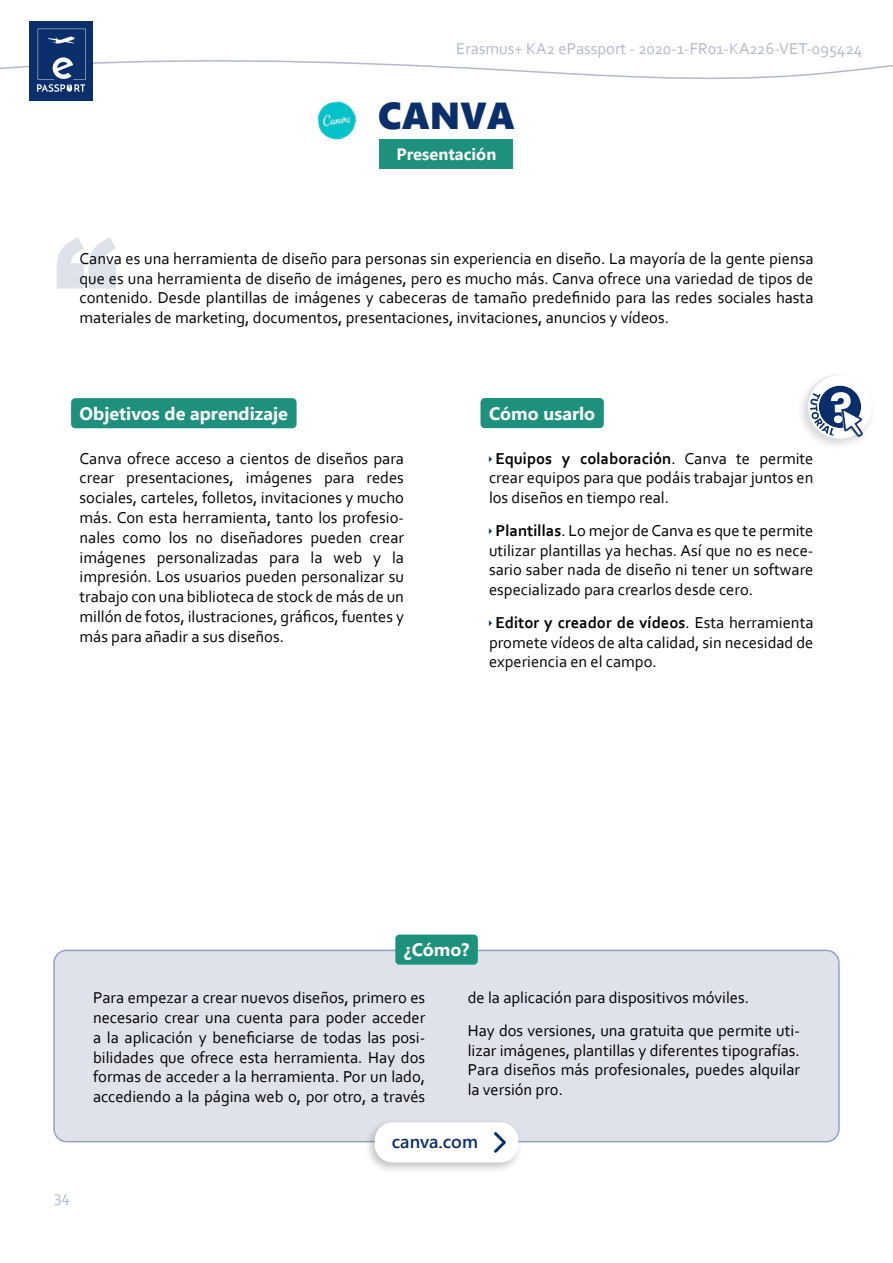
<style>
.page{position:relative;width:893px;height:1263px;background:#fff}
.page>*{position:absolute;margin:0;border:0;box-sizing:border-box;transform-origin:0 0}
.Titre_outil_2{font:37.5px "Segoe UI Black";color:#0b2f6b}
.t1{font:700 18px "Segoe UI";color:#fff}
.URL{font:600 18px "Segoe UI";color:#0b2f6b}
.P1{font:16.5px/19.8px "Corbel";color:#000;text-align:justify}
.t2{font:16.5px "Corbel";color:#b1bacd}
.t3{font:700 16.5px "Segoe UI";color:#fff}
.s1{font-weight:700}
</style>
<div class="page">
<div style="left:30px;top:22px;width:63px;height:79px;background:#0b2f6b"></div>
<svg style="left:0;top:29px;width:893px;height:63px"></svg>
<svg style="left:57px;top:237px;width:59px;height:52px"></svg>
<div style="left:54px;top:950px;width:785px;height:192px;background:#dfe2ea;border-radius:13px"></div>
<div style="left:53px;top:950px;width:787px;height:192px;border:2px solid #93a2bd;border-radius:13px"></div>
<div style="left:480px;top:398px;width:124px;height:30px;background:#1d917b;border-radius:4px"></div>
<div style="left:71px;top:398px;width:226px;height:30px;background:#1d917b;border-radius:4px"></div>
<div style="left:395px;top:934px;width:83px;height:31px;background:#1d917b;border-radius:4px"></div>
<img style="left:317px;top:101px;width:40px;height:39px">
<div style="left:363px;top:1117px;width:161px;height:56px;background:#000;opacity:.24"></div>
<div style="left:375px;top:1122px;width:143px;height:40px;background:#fff;border-radius:18px"></div>
<svg style="left:494px;top:1132px;width:12px;height:21px"></svg>
<div style="left:380px;top:139px;width:133px;height:29px;background:#1d917b"></div>
<div style="left:795px;top:370px;width:82px;height:81px;background:#000;opacity:.16"></div>
<svg style="left:806px;top:375px;width:66px;height:64px"></svg>
<p class="t2" style="left:456px;top:38px;width:408px">Erasmus+ KA2 ePassport - 2020-1-FR01-KA226-VET-095424</p>
<p class="Titre_outil_2" style="left:378px;top:89px;width:138px">CANVA</p>
<p class="t3" style="left:397px;top:138px;width:101px">Presentación</p>
<p class="P1" style="left:80px;top:248px;width:735px">Canva es una herramienta de diseño para personas sin experiencia en diseño. La mayoría de la gente piensa que es una herramienta de diseño de imágenes, pero es mucho más. Canva ofrece una variedad de tipos de contenido. Desde plantillas de imágenes y cabeceras de tamaño predefinido para las redes sociales hasta materiales de marketing, documentos, presentaciones, invitaciones, anuncios y vídeos.</p>
<p class="t1" style="left:80px;top:396px;width:210px">Objetivos de aprendizaje</p>
<p class="t1" style="left:489px;top:396px;width:108px">Cómo usarlo</p>
<p class="P1" style="left:80px;top:448px;width:326px">Canva ofrece acceso a cientos de diseños para crear presentaciones, imágenes para redes sociales, carteles, folletos, invitaciones y mucho más. Con esta herramienta, tanto los profesio&shy;nales como los no diseñadores pueden crear imágenes personalizadas para la web y la impresión. Los usuarios pueden personalizar su trabajo con una biblioteca de stock de más de un millón de fotos, ilustraciones, gráficos, fuentes y más para añadir a sus diseños.</p>
<p class="P1" style="left:489px;top:448px;width:326px;text-indent:6px"><span class="s1">Equipos y colaboración</span>. Canva te permite crear equipos para que podáis trabajar juntos en los diseños en tiempo real.</p>
<p class="P1" style="left:489px;top:520px;width:326px;text-indent:6px"><span class="s1">Plantillas</span>. Lo mejor de Canva es que te permite utilizar plantillas ya hechas. Así que no es nece&shy;sario saber nada de diseño ni tener un software especializado para crearlos desde cero.</p>
<p class="P1" style="left:489px;top:612px;width:326px;text-indent:6px"><span class="s1">Editor y creador de vídeos</span>. Esta herramienta promete vídeos de alta calidad, sin necesidad de experiencia en el campo.</p>
<p class="t2" style="left:54px;top:1187px;width:18px">34</p>
<p class="t1" style="left:404px;top:933px;width:67px">¿Cómo?</p>
<p class="P1" style="left:93px;top:987px;width:334px">Para empezar a crear nuevos diseños, primero es necesario crear una cuenta para poder acceder a la aplicación y beneficiarse de todas las posi&shy;bilidades que ofrece esta herramienta. Hay dos formas de acceder a la herramienta. Por un lado, accediendo a la página web o, por otro, a través</p>
<p class="P1" style="left:468px;top:987px;width:283px">de la aplicación para dispositivos móviles.</p>
<p class="P1" style="left:468px;top:1020px;width:334px">Hay dos versiones, una gratuita que permite uti&shy;lizar imágenes, plantillas y diferentes tipografías.<br>Para diseños más profesionales, puedes alquilar la versión pro.</p>
<p class="URL" style="left:392px;top:1125px;width:88px">canva.com</p>
</div>
